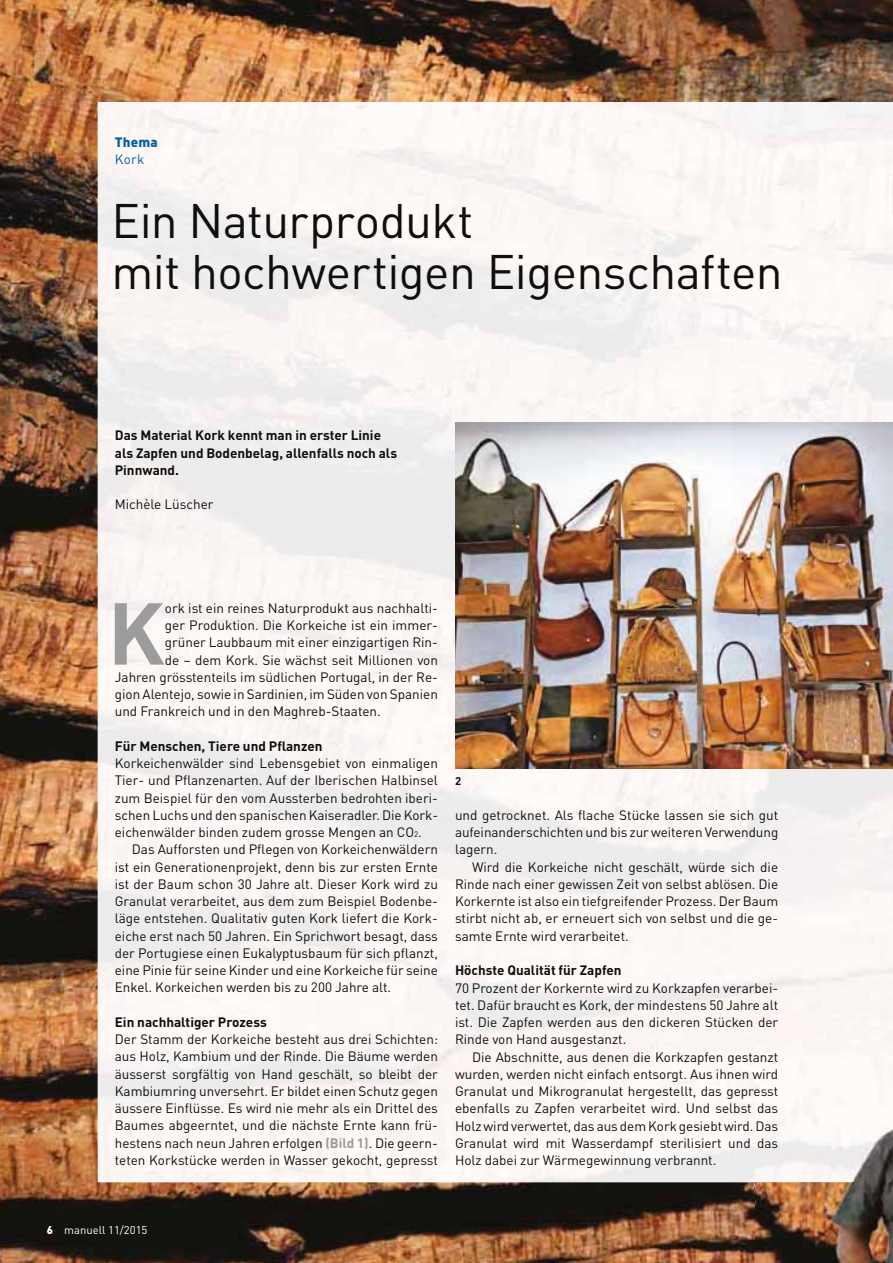
<style>
.page{position:relative;width:893px;height:1263px;background:#fff}
.page>*{position:absolute;margin:0;border:0;box-sizing:border-box;transform-origin:0 0}
.t1{font:700 86.25px "DIN";color:#9c9c9d}
.t2{font:47.85px/51px "DIN";letter-spacing:-.01em;color:#0f0f0d}
.t3{font:13.5px/17.2px "DIN";color:#0f0f0d;text-align:justify}
.t4{font:700 13.5px/17.2px "DIN";color:#0f0f0d}
.t5{font:900 13.5px "DIN";letter-spacing:.015em;color:#0861a8}
.t6{font:13.5px "DIN";color:#0861a8}
.t7{font:13.5px "DIN";color:#12110c}
.t8{font:11.25px "DIN";color:#fff}
.t9{font:700 11.25px "DIN";color:#0f0f0d}
.s1{font-size:7.8px}
.s2{font-weight:700;color:#9c9c9d}
.s3{color:#12110c}
.s4{font-weight:700}
.s5{font-weight:900}
</style>
<div class="page">
<img style="left:0;top:0;width:893px;height:1263px">
<img style="left:98px;top:102px;width:795px;height:1080px">
<img style="left:456px;top:879px;width:322px;height:13px">
<div style="left:456px;top:896px;width:300px;height:13px;background:#fcf8f5"></div>
<div style="left:456px;top:914px;width:300px;height:12px;background:#fdf8f5"></div>
<img style="left:456px;top:983px;width:300px;height:12px">
<img style="left:455px;top:1000px;width:301px;height:12px">
<img style="left:456px;top:1017px;width:300px;height:13px">
<div style="left:473px;top:1052px;width:283px;height:12px;background:#fcf6f2"></div>
<div style="left:455px;top:1069px;width:301px;height:13px;background:#fcf6f3"></div>
<div style="left:456px;top:1086px;width:300px;height:13px;background:#fdf8f5"></div>
<div style="left:456px;top:1104px;width:300px;height:12px;background:#fdf9f6"></div>
<img style="left:456px;top:1121px;width:300px;height:12px">
<img style="left:456px;top:1138px;width:300px;height:13px">
<img style="left:756px;top:889px;width:137px;height:374px">
<img style="left:756px;top:889px;width:22px;height:3px">
<img style="left:455px;top:423px;width:438px;height:345px">
<p class="t5" style="left:115px;top:137px;width:44px">Thema</p>
<p class="t6" style="left:115px;top:155px;width:31px">Kork</p>
<h2 class="t2" style="left:111px;top:201px;width:673px">Ein Naturprodukt<br>mit hochwertigen Eigenschaften</h2>
<p class="t4" style="left:115px;top:428px;width:284px">Das Material Kork kennt man in erster Linie als Zapfen und Bodenbelag, allenfalls noch als<br>Pinnwand.</p>
<p class="t3" style="left:115px;top:497px;width:100px">Michèle Lüscher</p>
<h1 class="t1" style="left:108px;top:603px;width:59px">K</h1>
<p class="t3" style="left:165px;top:601px;width:275px">ork ist ein reines Naturprodukt aus nachhalti-</p>
<p class="t3" style="left:165px;top:618px;width:274px">ger Produktion. Die Korkeiche ist ein immer-</p>
<p class="t3" style="left:165px;top:635px;width:274px">grüner Laubbaum mit einer einzigartigen Rin-</p>
<p class="t3" style="left:165px;top:653px;width:275px">de – dem Kork. Sie wächst seit Millionen von</p>
<p class="t3" style="left:115px;top:670px;width:325px">Jahren grösstenteils im südlichen Portugal, in der Re-</p>
<p class="t3" style="left:115px;top:687px;width:325px">gion Alentejo, sowie in Sardinien, im Süden von Spanien</p>
<p class="t3" style="left:115px;top:704px;width:267px">und Frankreich und in den Maghreb-Staaten.</p>
<p class="t4" style="left:115px;top:739px;width:209px">Für Menschen, Tiere und Pflanzen</p>
<p class="t3" style="left:115px;top:756px;width:325px">Korkeichenwälder sind Lebensgebiet von einmaligen Tier- und Pflanzenarten. Auf der Iberischen Halbinsel zum Beispiel für den vom Aussterben bedrohten iberi&shy;schen Luchs und den spanischen Kaiseradler. Die Kork&shy;eichenwälder binden zudem grosse Mengen an CO<span class="s1">2</span>.</p>
<p class="t3" style="left:115px;top:842px;width:325px;text-indent:17px">Das Aufforsten und Pflegen von Korkeichenwäldern ist ein Generationenprojekt, denn bis zur ersten Ernte ist der Baum schon 30 Jahre alt. Dieser Kork wird zu Granulat verarbeitet, aus dem zum Beispiel Bodenbe&shy;läge entstehen. Qualitativ guten Kork liefert die Kork&shy;eiche erst nach 50 Jahren. Ein Sprichwort besagt, dass der Portugiese einen Eukalyptusbaum für sich pflanzt, eine Pinie für seine Kinder und eine Korkeiche für seine Enkel. Korkeichen werden bis zu 200 Jahre alt.</p>
<p class="t4" style="left:115px;top:1015px;width:153px">Ein nachhaltiger Prozess</p>
<p class="t3" style="left:115px;top:1032px;width:325px">Der Stamm der Korkeiche besteht aus drei Schichten: aus Holz, Kambium und der Rinde. Die Bäume werden äusserst sorgfältig von Hand geschält, so bleibt der Kambiumring unversehrt. Er bildet einen Schutz gegen äussere Einflüsse. Es wird nie mehr als ein Drittel des Baumes abgeerntet, und die nächste Ernte kann frü&shy;hestens nach neun Jahren erfolgen <span class="s2">(Bild 1)</span>. Die geern&shy;teten Korkstücke werden in Wasser gekocht, gepresst</p>
<p class="t9" style="left:455px;top:777px;width:8px">2</p>
<p class="t3" style="left:455px;top:808px;width:325px">und getrocknet. Als flache Stücke lassen sie sich gut aufeinanderschichten und bis zur weiteren Verwendung lagern.</p>
<p class="t3" style="left:455px;top:860px;width:325px;text-indent:17px">Wird die Korkeiche nicht geschält, würde sich die Rinde nach einer gewissen Zeit von selbst ablösen. <span class="s3">Die </span>Korkernte ist also ein tiefgreifender Prozess. Der B<span class="s3">aum </span>stirbt nicht ab, er erneuert sich von selbst und die <span class="s3">ge&shy;</span>samte Ernte wird verarbeitet.</p>
<p class="t3" style="left:455px;top:963px;width:325px;text-align:left"><span class="s4">Höchste Qualität für Zapfen<br></span>70 Prozent der Korkernte wird zu Korkzapfen verar<span class="s3">bei&shy;</span>tet. Dafür braucht es Kork, der mindestens 50 Jahr<span class="s3">e alt </span>ist. Die Zapfen werden aus den dickeren Stücken <span class="s3">der </span>Rinde von Hand ausgestanzt.</p>
<p class="t3" style="left:455px;top:1049px;width:325px;text-align:left;text-indent:17px">Die Abschnitte, aus denen die Korkzapfen gest<span class="s3">anzt </span>wurden, werden nicht einfach entsorgt. Aus ihnen <span class="s3">wird </span>Granulat und Mikrogranulat hergestellt, das gepr<span class="s3">esst </span>ebenfalls zu Zapfen verarbeitet wird. Und selbst <span class="s3">das </span>Holz wird verwertet, das aus dem Kork gesiebt wird.<span class="s3">Das </span>Granulat wird mit Wasserdampf sterilisiert und Holz dabei zur Wärmegewinnung verbrannt.</p>
<p class="t7" style="left:757px;top:1138px;width:23px">das</p>
<p class="t8" style="left:47px;top:1226px;width:102px"><span class="s5">6</span> manuell 11/2015</p>
</div>
